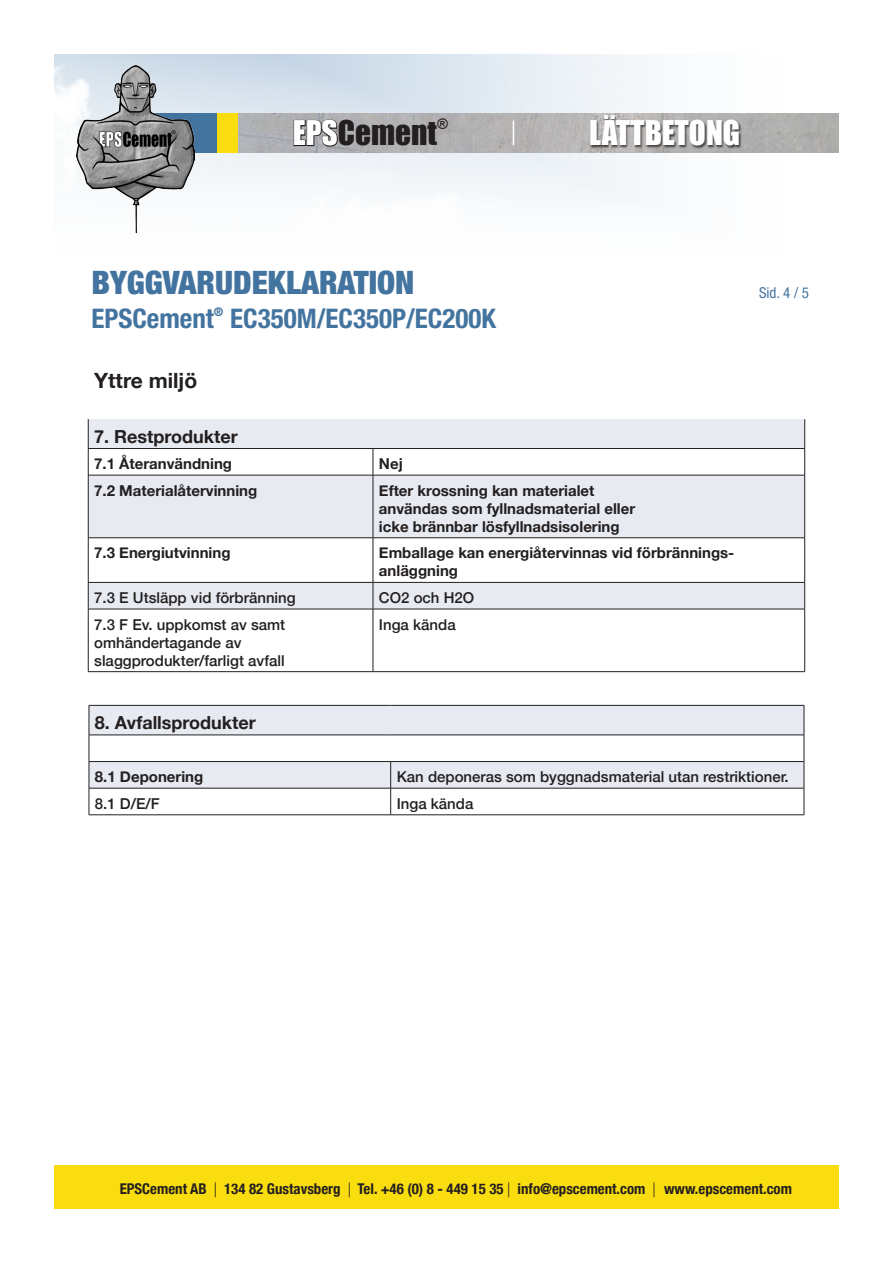
<style>
.page{position:relative;width:893px;height:1263px;background:#fff}
.page>*{position:absolute;margin:0;border:0;box-sizing:border-box;transform-origin:0 0}
.t1{font:900 condensed 32.4px "Helvetica Neue";color:#4374a0}
.t2{font:31.2px "Impact";color:#fff}
.t3{font:31.2px "Impact";color:#231f20}
.t4{font:700 condensed 27px "Helvetica Neue";color:#4374a0}
.t5{font:700 21px "Helvetica Neue";color:#231f20}
.t6{font:700 18px "Helvetica Neue";color:#231f20}
.t7{font:700 15px/18px "Helvetica Neue";color:#231f20}
.t8{font:500 15px "Helvetica Neue";color:#231f20}
.t9{font:condensed 15px "Helvetica Neue";color:#4374a0}
.t10{font:700 condensed 14.85px "Helvetica Neue";color:#231f20}
.t11{font:14.1px "Impact";color:#231f20}
.t12{font:700 condensed 12px "Helvetica Neue";color:#4374a0}
.s1{color:#fff}
.s2{font-weight:300;font-stretch:normal}
</style>
<div class="page">
<div style="left:54px;top:1165px;width:785px;height:44px;background:#fadd0e"></div>
<img style="left:54px;top:54px;width:591px;height:179px">
<img style="left:238px;top:113px;width:601px;height:40px">
<div style="left:139px;top:113px;width:78px;height:40px;background:#4374a0"></div>
<div style="left:217px;top:113px;width:21px;height:40px;background:#fadd0e"></div>
<img style="left:76px;top:66px;width:119px;height:166px">
<svg style="left:293px;top:118px;width:46px;height:29px"></svg>
<div style="left:590px;top:116px;width:152px;height:33px;background:#231f20;opacity:.75"></div>
<svg style="left:513px;top:121px;width:1px;height:24px"></svg>
<svg style="left:89px;top:419px;width:715px;height:190px;fill:#e7eaf1"></svg>
<hr style="left:88px;top:448px;width:285px;height:1px;background:#231f20">
<svg style="left:88px;top:419px;width:1px;height:56px"></svg>
<hr style="left:373px;top:448px;width:432px;height:1px;background:#231f20">
<svg style="left:373px;top:449px;width:1px;height:26px"></svg>
<svg style="left:804px;top:419px;width:1px;height:56px"></svg>
<hr style="left:88px;top:475px;width:285px;height:1px;background:#231f20">
<hr style="left:88px;top:475px;width:1px;height:63px;background:#231f20">
<hr style="left:373px;top:475px;width:432px;height:1px;background:#231f20">
<hr style="left:373px;top:475px;width:1px;height:63px;background:#231f20">
<hr style="left:804px;top:475px;width:1px;height:63px;background:#231f20">
<hr style="left:88px;top:537px;width:285px;height:1px;background:#231f20">
<hr style="left:88px;top:538px;width:1px;height:44px;background:#231f20">
<hr style="left:373px;top:537px;width:432px;height:1px;background:#231f20">
<hr style="left:373px;top:538px;width:1px;height:44px;background:#231f20">
<hr style="left:804px;top:538px;width:1px;height:44px;background:#231f20">
<hr style="left:88px;top:582px;width:285px;height:1px;background:#231f20">
<svg style="left:88px;top:583px;width:1px;height:26px"></svg>
<hr style="left:373px;top:582px;width:432px;height:1px;background:#231f20">
<svg style="left:373px;top:583px;width:1px;height:26px"></svg>
<svg style="left:804px;top:583px;width:1px;height:26px"></svg>
<hr style="left:88px;top:609px;width:285px;height:1px;background:#231f20">
<hr style="left:88px;top:609px;width:1px;height:62px;background:#231f20">
<hr style="left:373px;top:609px;width:432px;height:1px;background:#231f20">
<hr style="left:373px;top:609px;width:1px;height:62px;background:#231f20">
<hr style="left:804px;top:609px;width:1px;height:62px;background:#231f20">
<hr style="left:88px;top:671px;width:285px;height:1px;background:#231f20">
<hr style="left:373px;top:671px;width:432px;height:1px;background:#231f20">
<svg style="left:90px;top:706px;width:714px;height:82px;fill:#e7eaf1"></svg>
<hr style="left:89px;top:705px;width:302px;height:1px;background:#231f20">
<hr style="left:89px;top:705px;width:1px;height:30px;background:#231f20">
<hr style="left:391px;top:705px;width:413px;height:1px;background:#231f20">
<hr style="left:804px;top:705px;width:1px;height:30px;background:#231f20">
<hr style="left:89px;top:735px;width:302px;height:1px;background:#231f20">
<hr style="left:391px;top:735px;width:413px;height:1px;background:#231f20">
<hr style="left:89px;top:761px;width:302px;height:1px;background:#231f20">
<hr style="left:391px;top:761px;width:413px;height:1px;background:#231f20">
<hr style="left:89px;top:788px;width:302px;height:1px;background:#231f20">
<svg style="left:89px;top:735px;width:1px;height:79px"></svg>
<hr style="left:391px;top:788px;width:413px;height:1px;background:#231f20">
<svg style="left:390px;top:762px;width:1px;height:52px"></svg>
<svg style="left:804px;top:735px;width:1px;height:80px"></svg>
<hr style="left:89px;top:814px;width:302px;height:1px;background:#231f20">
<hr style="left:391px;top:814px;width:413px;height:1px;background:#231f20">
<h2 class="t3" style="left:293px;top:109px;width:146px"><span class="s1">EPS</span>Cement</h2>
<p class="t11" style="left:437px;top:113px;width:13px">®</p>
<h2 class="t2" style="left:589px;top:109px;width:153px">LÄTTBETONG</h2>
<h1 class="t1" style="left:91px;top:263px;width:324px">BYGGVARUDEKLARATION</h1>
<h3 class="t4" style="left:91px;top:302px;width:124px">EPSCement</h3>
<p class="t12" style="left:214px;top:304px;width:11px">®</p>
<h3 class="t4" style="left:230px;top:302px;width:267px">EC350M/EC350P/EC200K</h3>
<p class="t5" style="left:94px;top:364px;width:105px">Yttre miljö</p>
<p class="t6" style="left:94px;top:422px;width:145px">7. Restprodukter</p>
<p class="t7" style="left:94px;top:455px;width:139px">7.1 Återanvändning</p>
<p class="t7" style="left:379px;top:455px;width:25px">Nej</p>
<p class="t7" style="left:94px;top:482px;width:165px">7.2 Materialåtervinning</p>
<p class="t7" style="left:379px;top:482px;width:217px">Efter krossning kan materialet</p>
<p class="t7" style="left:379px;top:500px;width:258px">användas som fyllnadsmaterial eller</p>
<p class="t7" style="left:379px;top:518px;width:242px">icke brännbar lösfyllnadsisolering</p>
<p class="t7" style="left:94px;top:544px;width:138px">7.3 Energiutvinning</p>
<p class="t7" style="left:379px;top:544px;width:357px">Emballage kan energiåtervinnas vid förbrännings&shy;anläggning</p>
<p class="t8" style="left:94px;top:586px;width:203px">7.3 E Utsläpp vid förbränning</p>
<p class="t8" style="left:379px;top:586px;width:97px">CO2 och H2O</p>
<p class="t8" style="left:94px;top:612px;width:192px">7.3 F Ev. uppkomst av samt</p>
<p class="t8" style="left:94px;top:630px;width:149px">omhändertagande av</p>
<p class="t8" style="left:94px;top:648px;width:192px">slaggprodukter/farligt avfall</p>
<p class="t8" style="left:379px;top:612px;width:78px">Inga kända</p>
<p class="t9" style="left:759px;top:284px;width:51px">Sid. 4 / 5</p>
<p class="t6" style="left:95px;top:708px;width:163px">8. Avfallsprodukter</p>
<p class="t7" style="left:95px;top:768px;width:110px">8.1 Deponering</p>
<p class="t8" style="left:397px;top:765px;width:394px">Kan deponeras som byggnadsmaterial utan restriktioner.</p>
<p class="t8" style="left:95px;top:791px;width:66px">8.1 D/E/F</p>
<p class="t8" style="left:397px;top:791px;width:78px">Inga kända</p>
<p class="t10" style="left:120px;top:1176px;width:674px">EPSCement AB <span class="s2">|</span> 134 82 Gustavsberg <span class="s2">|</span> Tel. +46 (0) 8 - 449 15 35 <span class="s2">|</span> info@epscement.com <span class="s2">|</span> www.epscement.com</p>
</div>
